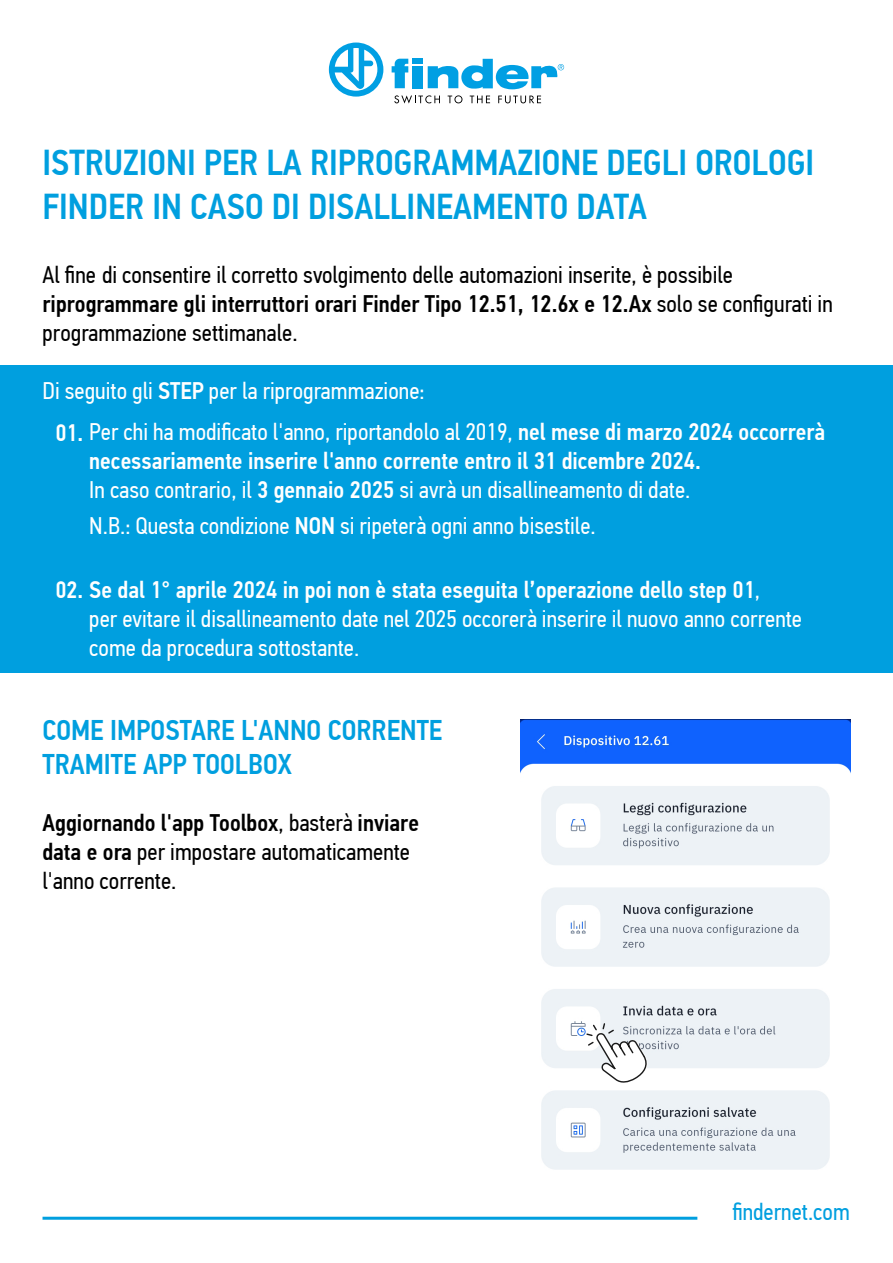
<style>
.page{position:relative;width:893px;height:1263px;background:#fff}
.page>*{position:absolute;margin:0;border:0;box-sizing:border-box;transform-origin:0 0}
.t1{font:500 36px/43.2px "PF Din Text Cond Pro";color:#009fdf}
.t2{font:500 28.5px/34.2px "PF Din Text Cond Pro";color:#009fdf}
.t3{font:24px/28.8px "PF Din Text Cond Pro";color:#fff}
.t4{font:24px/28.8px "PF Din Text Cond Pro";color:#000}
.t5{font:500 24px/28.8px "PF Din Text Cond Pro";color:#fff}
.t6{font:500 24px "PF Din Text Cond Pro";color:#000}
.t7{font:24px "PF Din Text Cond Pro";color:#009fdf}
.s1{font-weight:500}
.s2{font-size:23.85px}
.s3{font-weight:400}
.s4{font-weight:500;font-size:23.85px}
</style>
<div class="page">
<svg style="left:329px;top:43px;width:54px;height:54px"></svg>
<svg style="left:428px;top:59px;width:136px;height:30px"></svg>
<svg style="left:392px;top:59px;width:16px;height:29px"></svg>
<div style="left:412px;top:66px;width:11px;height:22px;background:#009fe3"></div>
<div style="left:412px;top:59px;width:11px;height:5px;background:#009fe3"></div>
<svg style="left:394px;top:95px;width:46px;height:9px"></svg>
<svg style="left:448px;top:95px;width:14px;height:8px"></svg>
<svg style="left:470px;top:96px;width:20px;height:7px"></svg>
<svg style="left:498px;top:96px;width:43px;height:7px"></svg>
<div style="left:0;top:365px;width:893px;height:308px;background:#009fdf"></div>
<img style="left:521px;top:720px;width:329px;height:450px">
<svg style="left:585px;top:1022px;width:67px;height:66px"></svg>
<hr style="left:43px;top:1217px;width:654px;height:3px;background:#009fdf">
<h1 class="t1" style="left:43px;top:142px;width:773px">ISTRUZIONI PER LA RIPROGRAMMAZIONE DEGLI OROLOGI<br>FINDER IN CASO DI DISALLINEAMENTO DATA</h1>
<p class="t4" style="left:43px;top:261px;width:792px">Al fine di consentire il corretto svolgimento delle automazioni inserite, è possibile <span class="s1">riprogrammare gli interruttori orari Finder Tipo 12.51, 12.6x e 12.Ax</span> solo se configurati in programmazione settimanale.</p>
<p class="t3" style="left:43px;top:376px;width:384px">Di seguito gli <span class="s1">STEP</span> per la riprogrammazione:</p>
<p class="t5" style="left:89px;top:418px;width:737px;text-indent:-34px"><span class="s2">01.</span> <span class="s3">Per chi ha modificato l'anno, riportandolo al 2019,</span> nel mese di marzo 2024 occorrerà necessariamente inserire l'anno corrente entro il 31 dicembre 2024.<br><span class="s3">In caso contrario, il</span> 3 gennaio 2025 <span class="s3">si avrà un disallineamento di date.</span></p>
<p class="t3" style="left:89px;top:512px;width:508px">N.B.: Questa condizione <span class="s1">NON</span> si ripeterà ogni anno bisestile.</p>
<p class="t3" style="left:89px;top:576px;width:714px;text-indent:-34px"><span class="s4">02.</span> <span class="s1">Se dal 1° aprile 2024 in poi non è stata eseguita l’operazione dello step 01</span>,<br>per evitare il disallineamento date nel 2025 occorerà inserire il nuovo anno corrente come da procedura sottostante.</p>
<p class="t2" style="left:43px;top:713px;width:401px">COME IMPOSTARE L'ANNO CORRENTE<br>TRAMITE APP TOOLBOX</p>
<p class="t6" style="left:43px;top:809px;width:378px">Aggiornando l'app Toolbox<span class="s3">, basterà</span> inviare</p>
<p class="t4" style="left:43px;top:838px;width:369px"><span class="s1">data e ora</span> per impostare automaticamente l'anno corrente.</p>
<p class="t7" style="left:732px;top:1198px;width:119px">findernet.com</p>
</div>
